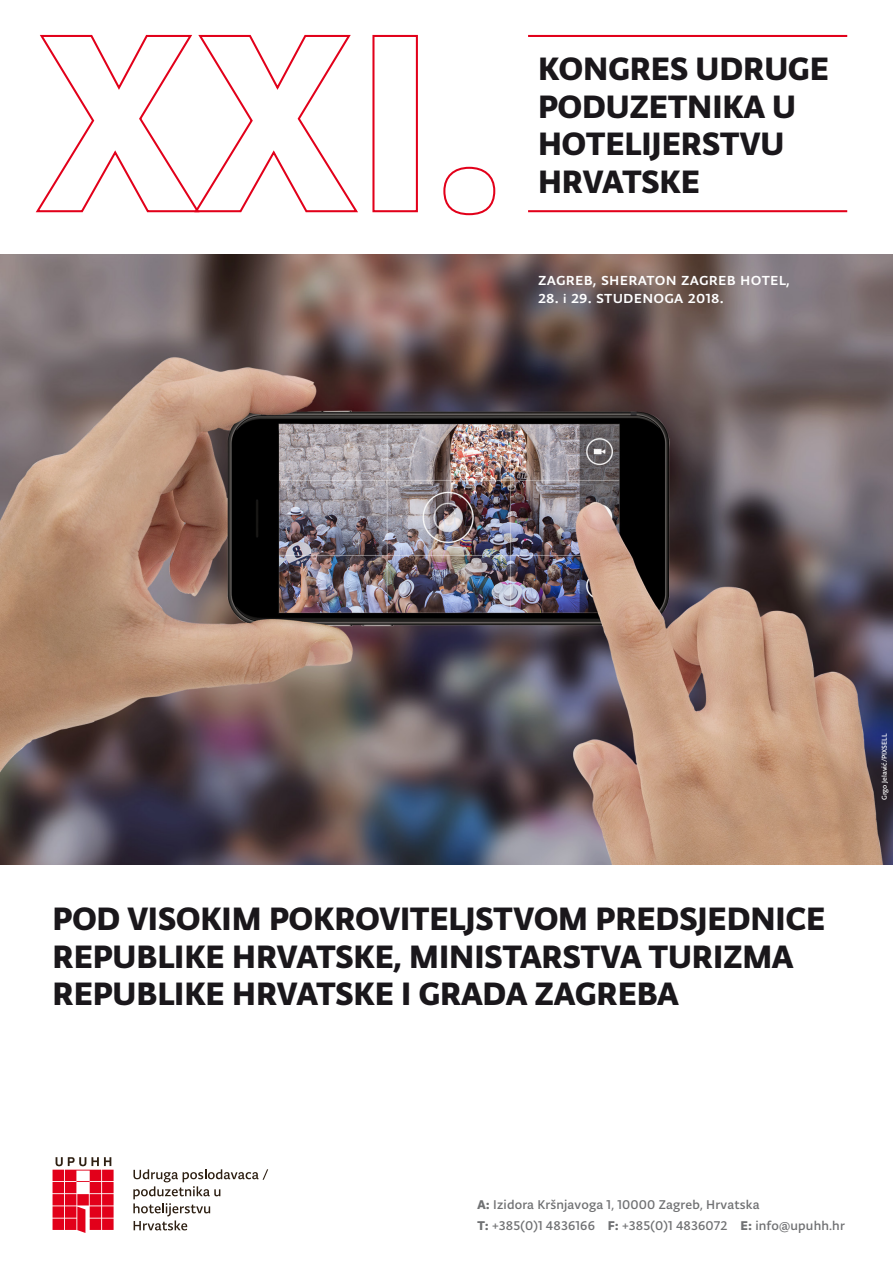
<style>
.page{position:relative;width:893px;height:1263px;background:#fff}
.page>*{position:absolute;margin:0;border:0;box-sizing:border-box;transform-origin:0 0}
.t1{font:700 34.5px/37.5px "Typonine Sans Pro";color:#1a171b}
.t2{font:18px "Typonine Sans Pro Text";letter-spacing:.01em;color:#fff}
.t3{font:13.5px/21px "Typonine Sans Pro Text";letter-spacing:.01em;color:#707173}
.t4{font:7.5px "Typonine Sans Pro Text";color:#fff}
.s1{font-family:"Typonine Sans Pro";font-weight:700}
</style>
<div class="page">
<img style="left:0;top:255px;width:893px;height:610px">
<svg style="left:53px;top:1157px;width:61px;height:76px"></svg>
<svg style="left:133px;top:1169px;width:135px;height:61px"></svg>
<svg style="left:35px;top:34px;width:323px;height:179px"></svg>
<div style="left:372px;top:35px;width:46px;height:177px;border:2px solid #e2001a"></div>
<div style="left:443px;top:167px;width:52px;height:48px;border:2px solid #e2001a;border-radius:50%"></div>
<hr style="left:528px;top:210px;width:319px;height:2px;background:#e2001a">
<hr style="left:528px;top:35px;width:319px;height:2px;background:#e2001a">
<p class="t1" style="left:538px;top:50px;width:292px">KONGRES UDRUGE<br>PODUZETNIKA U<br>HOTELIJERSTVU<br>HRVATSKE</p>
<p class="t2" style="left:538px;top:269px;width:253px">zagreb, sheraton zagreb hotel,</p>
<p class="t2" style="left:538px;top:287px;width:187px">28. i 29. studenoga 2018.</p>
<p class="t1" style="left:53px;top:900px;width:774px">POD VISOKIM POKROVITELJSTVOM PREDSJEDNICE<br>REPUBLIKE HRVATSKE, MINISTARSTVA TURIZMA<br>REPUBLIKE HRVATSKE I GRADA ZAGREBA</p>
<p class="t4" style="left:880px;top:800px;width:68px;rotate:-90deg">Grgo Jelavić/PIXSELL</p>
<p class="t3" style="left:478px;top:1194px;width:369px"><span class="s1">A:</span> Izidora Kršnjavoga 1, 10000 Zagreb, Hrvatska<br><span class="s1">T:</span> +385(0)1 4836166 <span class="s1">F:</span> +385(0)1 4836072 <span class="s1">E:</span> info@upuhh.hr</p>
</div>
